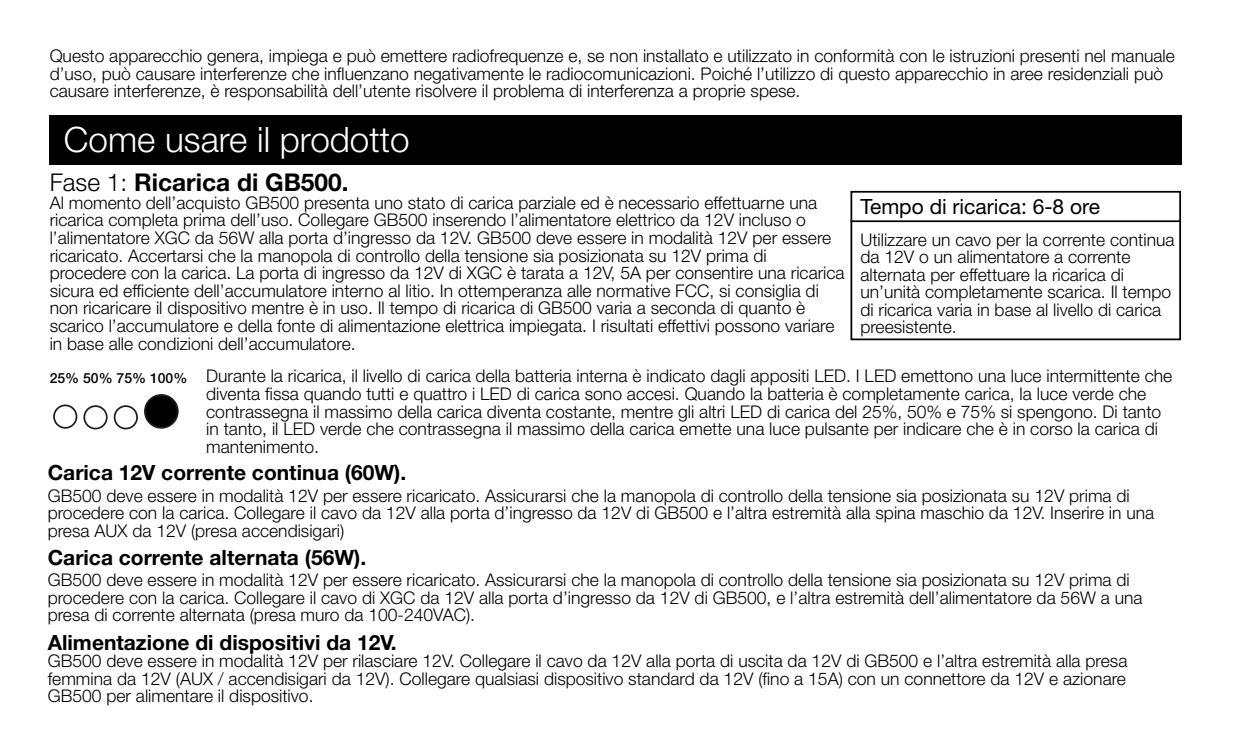
<style>
.page{position:relative;width:1260px;height:756px;background:#fff}
.page>*{position:absolute;margin:0;border:0;box-sizing:border-box;transform-origin:0 0}
.t1{font:300 35px "Helvetica Neue LT Std";color:#fff}
.t2{font:700 24.5px "Helvetica Neue LT Std";color:#000}
.t3{font:700 21px "Helvetica Neue LT Std";color:#000}
.t4{font:21px "Helvetica Neue LT Std";color:#000}
.t5{font:300 17.5px/17.5px "Helvetica Neue LT Std";color:#000}
.s1{font-weight:300}
.s2{font-weight:500;font-size:14px}
</style>
<div class="page">
<svg style="left:850px;top:190px;width:332px;height:151px"></svg>
<div style="left:50px;top:115px;width:1132px;height:49px;background:#000"></div>
<div style="left:114px;top:405px;width:24px;height:24px;border:2px solid #221f20;border-radius:50%"></div>
<div style="left:145px;top:395px;width:33px;height:33px;background:#000;border-radius:50%"></div>
<div style="left:144px;top:394px;width:35px;height:35px;border:2px solid #221f20;border-radius:50%"></div>
<div style="left:83px;top:405px;width:25px;height:24px;border:2px solid #221f20;border-radius:50%"></div>
<div style="left:53px;top:405px;width:24px;height:24px;border:2px solid #221f20;border-radius:50%"></div>
<hr style="left:851px;top:220px;width:330px;height:2px;background:#000">
<p class="t5" style="left:50px;top:47px;width:1127px">Questo apparecchio genera, impiega e può emettere radiofrequenze e, se non installato e utilizzato in conformità con le istruzioni presenti nel manuale d’uso, può causare interferenze che influenzano negativamente le radiocomunicazioni. Poiché l’utilizzo di questo apparecchio in aree residenziali può causare interferenze, è responsabilità dell’utente risolvere il problema di interferenza a proprie spese.</p>
<h1 class="t1" style="left:64px;top:118px;width:347px">Come usare il prodotto</h1>
<h2 class="t2" style="left:50px;top:167px;width:300px"><span class="s1">Fase 1:</span> Ricarica di GB500.</h2>
<p class="t5" style="left:50px;top:193px;width:797px">Al momento dell’acquisto GB500 presenta uno stato di carica parziale ed è necessario effettuarne una ricarica completa prima dell’uso. Collegare GB500 inserendo l’alimentatore elettrico da 12V incluso o l’alimentatore XGC da 56W alla porta d’ingresso da 12V. GB500 deve essere in modalità 12V per essere ricaricato. Accertarsi che la manopola di controllo della tensione sia posizionata su 12V prima di procedere con la carica. La porta di ingresso da 12V di XGC è tarata a 12V, 5A per consentire una ricarica sicura ed efficiente dell’accumulatore interno al litio. In ottemperanza alle normative FCC, si consiglia di non ricaricare il dispositivo mentre è in uso. Il tempo di ricarica di GB500 varia a seconda di quanto è scarico l’accumulatore e della fonte di alimentazione elettrica impiegata. I risultati effettivi possono variare in base alle condizioni dell’accumulatore.</p>
<p class="t4" style="left:860px;top:194px;width:241px">Tempo di ricarica: 6-8 ore</p>
<p class="t5" style="left:860px;top:230px;width:316px">Utilizzare un cavo per la corrente continua da 12V o un alimentatore a corrente alternata per effettuare la ricarica di un’unità completamente scarica. Il tempo di ricarica varia in base al livello di carica preesistente.</p>
<p class="t5" style="left:206px;top:367px;width:967px;text-indent:-157px"><span class="s2">25% 50% 75% 100%</span> Durante la ricarica, il livello di carica della batteria interna è indicato dagli appositi LED. I LED emettono una luce intermittente che diventa fissa quando tutti e quattro i LED di carica sono accesi. Quando la batteria è completamente carica, la luce verde che contrassegna il massimo della carica diventa costante, mentre gli altri LED di carica del 25%, 50% e 75% si spengono. Di tanto in tanto, il LED verde che contrassegna il massimo della carica emette una luce pulsante per indicare che è in corso la carica di mantenimento.</p>
<p class="t3" style="left:48px;top:460px;width:360px">Carica 12V corrente continua (60W).</p>
<p class="t5" style="left:48px;top:486px;width:1108px">GB500 deve essere in modalità 12V per essere ricaricato. Assicurarsi che la manopola di controllo della tensione sia posizionata su 12V prima di procedere con la carica. Collegare il cavo da 12V alla porta d’ingresso da 12V di GB500 e l’altra estremità alla spina maschio da 12V. Inserire in una presa AUX da 12V (presa accendisigari)</p>
<p class="t3" style="left:48px;top:544px;width:320px">Carica corrente alternata (56W).</p>
<p class="t5" style="left:48px;top:571px;width:1096px">GB500 deve essere in modalità 12V per essere ricaricato. Assicurarsi che la manopola di controllo della tensione sia posizionata su 12V prima di procedere con la carica. Collegare il cavo di XGC da 12V alla porta d’ingresso da 12V di GB500, e l’altra estremità dell’alimentatore da 56W a una presa di corrente alternata (presa muro da 100-240VAC).</p>
<p class="t3" style="left:48px;top:629px;width:351px">Alimentazione di dispositivi da 12V.</p>
<p class="t5" style="left:48px;top:652px;width:1081px;text-align:justify">GB500 deve essere in modalità 12V per rilasciare 12V. Collegare il cavo da 12V alla porta di uscita da 12V di GB500 e l’altra estremità alla presa femmina da 12V (AUX / accendisigari da 12V). Collegare qualsiasi dispositivo standard da 12V (fino a 15A) con un connettore da 12V e azionare GB500 per alimentare il dispositivo.</p>
</div>
